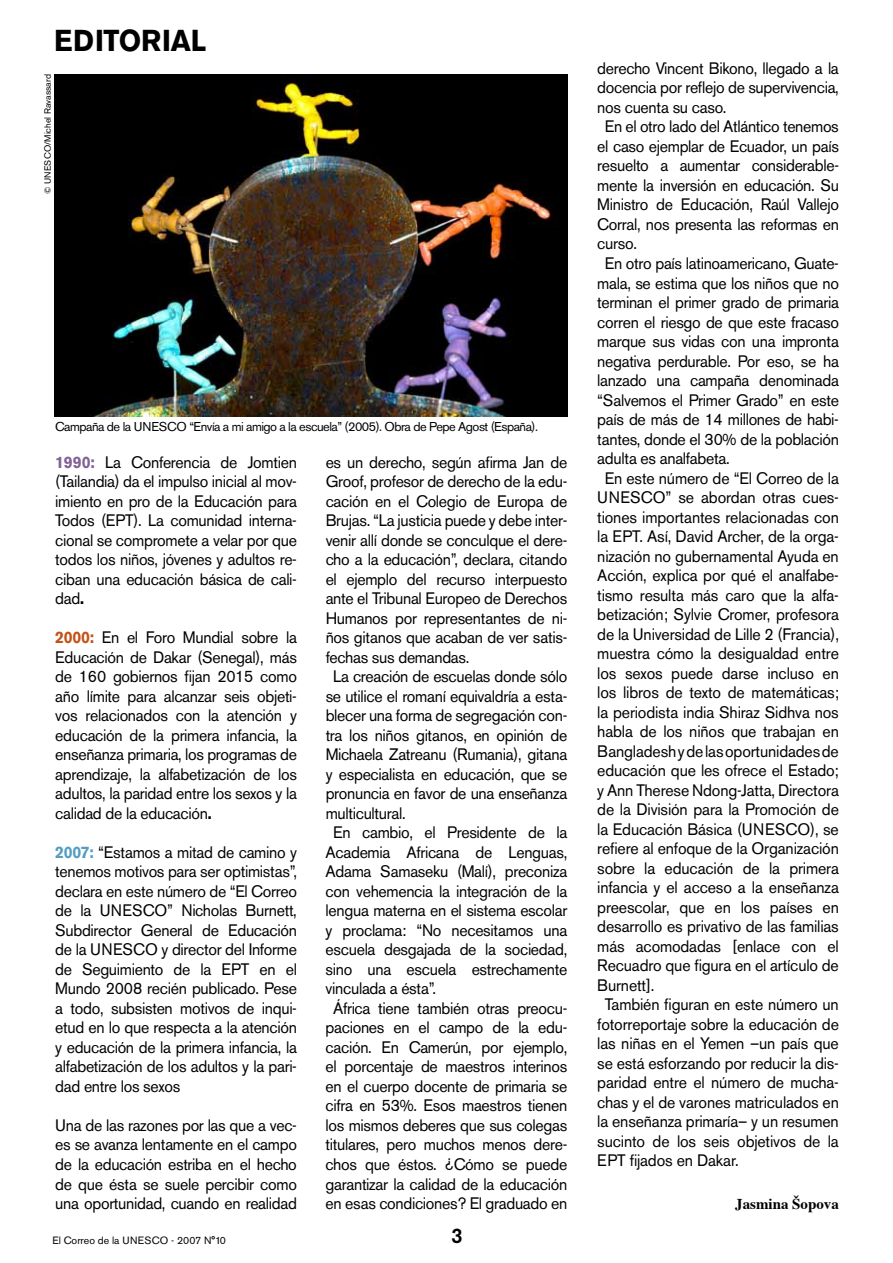
<style>
.page{position:relative;width:893px;height:1263px;background:#fff}
.page>*{position:absolute;margin:0;border:0;box-sizing:border-box;transform-origin:0 0}
.t1{font:700 30px "Akzidenz Grotesk BE";color:#000;scale:.95 1}
.t2{font:500 21px "Akzidenz Grotesk BE";color:#000;scale:.96 1}
.t3{font:16.5px/19.5px "Akzidenz Grotesk BE";letter-spacing:-.02em;color:#000;text-align:justify;scale:.96 1}
.t4{font:700 15px "Times";color:#000}
.t5{font:12.75px "Akzidenz Grotesk BE";letter-spacing:-.04em;color:#000}
.t6{font:10.5px "Akzidenz Grotesk BE";color:#000}
.t7{font:9px "Akzidenz Grotesk BE";color:#000}
.s1{font-weight:700;color:#816297}
.s2{font-weight:700}
.s3{font-weight:700;color:#c25318}
.s4{font-weight:700;color:#549dc0}
</style>
<div class="page">
<img style="left:54px;top:74px;width:513px;height:343px">
<h1 class="t1" style="left:54px;top:23px;width:88px">EDITORIAL</h1>
<p class="t7" style="left:42px;top:194px;width:122px;rotate:-90deg">© UNESCO/Michel Ravassard</p>
<p class="t5" style="left:55px;top:419px;width:484px">Campaña de la UNESCO “Envía a mi amigo a la escuela” (2005). Obra de Pepe Agost (España).</p>
<p class="t3" style="left:55px;top:452px;width:253px"><span class="s1">1990:</span> La Conferencia de Jomtien (Tailandia) da el impulso inicial al mov&shy;imiento en pro de la Educación para Todos (EPT). La comunidad interna&shy;cional se compromete a velar por que todos los niños, jóvenes y adultos re&shy;ciban una educación básica de cali&shy;dad<span class="s2">.</span></p>
<p class="t3" style="left:55px;top:628px;width:253px"><span class="s3">2000:</span> En el Foro Mundial sobre la Educación de Dakar (Senegal), más de 160 gobiernos fijan 2015 como año límite para alcanzar seis objeti&shy;vos relacionados con la atención y educación de la primera infancia, la enseñanza primaria, los programas de aprendizaje, la alfabetización de los adultos, la paridad entre los sexos y la calidad de la educación<span class="s2">.</span></p>
<p class="t3" style="left:55px;top:842px;width:253px"><span class="s4">2007:</span> “Estamos a mitad de camino y tenemos motivos para ser optimistas”, declara en este número de “El Correo de la UNESCO” Nicholas Burnett, Subdirector General de Educación de la UNESCO y director del Informe de Seguimiento de la EPT en el Mundo 2008 recién publicado. Pese a todo, subsisten motivos de inqui&shy;etud en lo que respecta a la atención y educación de la primera infancia, la alfabetización de los adultos y la pari&shy;dad entre los sexos</p>
<p class="t3" style="left:55px;top:1115px;width:253px">Una de las razones por las que a vec&shy;es se avanza lentamente en el campo de la educación estriba en el hecho de que ésta se suele percibir como una oportunidad, cuando en realidad</p>
<p class="t3" style="left:326px;top:452px;width:253px">es un derecho, según afirma Jan de</p>
<p class="t3" style="left:326px;top:472px;width:253px">Groof, profesor de derecho de la edu-</p>
<p class="t3" style="left:326px;top:491px;width:253px">cación en el Colegio de Europa de</p>
<p class="t3" style="left:326px;top:511px;width:253px">Brujas. “La justicia puede y debe inter-</p>
<p class="t3" style="left:326px;top:530px;width:253px">venir allí donde se conculque el dere-</p>
<p class="t3" style="left:326px;top:550px;width:253px">cho a la educación”, declara, citando</p>
<p class="t3" style="left:326px;top:569px;width:253px">el ejemplo del recurso interpuesto</p>
<p class="t3" style="left:326px;top:589px;width:253px">ante el Tribunal Europeo de Derechos</p>
<p class="t3" style="left:326px;top:608px;width:253px">Humanos por representantes de ni-</p>
<p class="t3" style="left:326px;top:628px;width:253px">ños gitanos que acaban de ver satis-</p>
<p class="t3" style="left:326px;top:647px;width:151px">fechas sus demandas.</p>
<p class="t3" style="left:333px;top:667px;width:245px">La creación de escuelas donde sólo</p>
<p class="t3" style="left:326px;top:686px;width:253px">se utilice el romaní equivaldría a esta-</p>
<p class="t3" style="left:326px;top:706px;width:253px">blecer una forma de segregación con-</p>
<p class="t3" style="left:326px;top:725px;width:253px">tra los niños gitanos, en opinión de</p>
<p class="t3" style="left:326px;top:745px;width:253px">Michaela Zatreanu (Rumania), gitana</p>
<p class="t3" style="left:326px;top:764px;width:253px">y especialista en educación, que se</p>
<p class="t3" style="left:326px;top:784px;width:253px">pronuncia en favor de una enseñanza</p>
<p class="t3" style="left:326px;top:803px;width:85px">multicultural.</p>
<p class="t3" style="left:333px;top:823px;width:245px">En cambio, el Presidente de la</p>
<p class="t3" style="left:326px;top:842px;width:253px">Academia Africana de Lenguas,</p>
<p class="t3" style="left:326px;top:862px;width:253px">Adama Samaseku (Malí), preconiza</p>
<p class="t3" style="left:326px;top:881px;width:253px">con vehemencia la integración de la</p>
<p class="t3" style="left:326px;top:901px;width:253px">lengua materna en el sistema escolar</p>
<p class="t3" style="left:326px;top:920px;width:253px">y proclama: “No necesitamos una</p>
<p class="t3" style="left:326px;top:940px;width:253px">escuela desgajada de la sociedad,</p>
<p class="t3" style="left:326px;top:959px;width:253px">sino una escuela estrechamente</p>
<p class="t3" style="left:326px;top:979px;width:117px">vinculada a ésta”.</p>
<p class="t3" style="left:333px;top:998px;width:245px">África tiene también otras preocu-</p>
<p class="t3" style="left:326px;top:1018px;width:253px">paciones en el campo de la edu-</p>
<p class="t3" style="left:326px;top:1037px;width:253px">cación. En Camerún, por ejemplo,</p>
<p class="t3" style="left:326px;top:1057px;width:253px">el porcentaje de maestros interinos</p>
<p class="t3" style="left:326px;top:1076px;width:253px">en el cuerpo docente de primaria se</p>
<p class="t3" style="left:326px;top:1096px;width:253px">cifra en 53%. Esos maestros tienen</p>
<p class="t3" style="left:326px;top:1115px;width:253px">los mismos deberes que sus colegas</p>
<p class="t3" style="left:326px;top:1135px;width:253px">titulares, pero muchos menos dere-</p>
<p class="t3" style="left:326px;top:1154px;width:253px">chos que éstos. ¿Cómo se puede</p>
<p class="t3" style="left:326px;top:1174px;width:253px">garantizar la calidad de la educación</p>
<p class="t3" style="left:326px;top:1193px;width:253px">en esas condiciones? El graduado en</p>
<p class="t6" style="left:52px;top:1234px;width:175px">El Correo de la UNESCO - 2007 N°10</p>
<p class="t2" style="left:451px;top:1223px;width:13px">3</p>
<p class="t3" style="left:597px;top:58px;width:253px">derecho Vincent Bikono, llegado a la</p>
<p class="t3" style="left:597px;top:78px;width:253px">docencia por reflejo de supervivencia,</p>
<p class="t3" style="left:597px;top:97px;width:136px">nos cuenta su caso.</p>
<p class="t3" style="left:605px;top:117px;width:245px">En el otro lado del Atlántico tenemos</p>
<p class="t3" style="left:597px;top:136px;width:253px">el caso ejemplar de Ecuador, un país</p>
<p class="t3" style="left:597px;top:156px;width:253px">resuelto a aumentar considerable-</p>
<p class="t3" style="left:597px;top:175px;width:253px">mente la inversión en educación. Su</p>
<p class="t3" style="left:597px;top:195px;width:253px">Ministro de Educación, Raúl Vallejo</p>
<p class="t3" style="left:597px;top:214px;width:253px">Corral, nos presenta las reformas en</p>
<p class="t3" style="left:597px;top:234px;width:43px">curso.</p>
<p class="t3" style="left:605px;top:253px;width:245px">En otro país latinoamericano, Guate-</p>
<p class="t3" style="left:597px;top:273px;width:253px">mala, se estima que los niños que no</p>
<p class="t3" style="left:597px;top:292px;width:253px">terminan el primer grado de primaria</p>
<p class="t3" style="left:597px;top:312px;width:253px">corren el riesgo de que este fracaso</p>
<p class="t3" style="left:597px;top:331px;width:253px">marque sus vidas con una impronta</p>
<p class="t3" style="left:597px;top:351px;width:253px">negativa perdurable. Por eso, se ha</p>
<p class="t3" style="left:597px;top:371px;width:253px">lanzado una campaña denominada</p>
<p class="t3" style="left:597px;top:390px;width:253px">“Salvemos el Primer Grado” en este</p>
<p class="t3" style="left:597px;top:410px;width:253px">país de más de 14 millones de habi-</p>
<p class="t3" style="left:597px;top:429px;width:253px">tantes, donde el 30% de la población</p>
<p class="t3" style="left:597px;top:449px;width:140px">adulta es analfabeta.</p>
<p class="t3" style="left:605px;top:468px;width:245px">En este número de “El Correo de la</p>
<p class="t3" style="left:597px;top:488px;width:253px">UNESCO” se abordan otras cues-</p>
<p class="t3" style="left:597px;top:507px;width:253px">tiones importantes relacionadas con</p>
<p class="t3" style="left:597px;top:527px;width:253px">la EPT. Así, David Archer, de la orga-</p>
<p class="t3" style="left:597px;top:546px;width:253px">nización no gubernamental Ayuda en</p>
<p class="t3" style="left:597px;top:566px;width:253px">Acción, explica por qué el analfabe-</p>
<p class="t3" style="left:597px;top:585px;width:253px">tismo resulta más caro que la alfa-</p>
<p class="t3" style="left:597px;top:605px;width:253px">betización; Sylvie Cromer, profesora</p>
<p class="t3" style="left:597px;top:624px;width:253px">de la Universidad de Lille 2 (Francia),</p>
<p class="t3" style="left:597px;top:644px;width:253px">muestra cómo la desigualdad entre</p>
<p class="t3" style="left:597px;top:663px;width:253px">los sexos puede darse incluso en</p>
<p class="t3" style="left:597px;top:683px;width:253px">los libros de texto de matemáticas;</p>
<p class="t3" style="left:597px;top:702px;width:253px">la periodista india Shiraz Sidhva nos</p>
<p class="t3" style="left:597px;top:722px;width:253px">habla de los niños que trabajan en</p>
<p class="t3" style="left:597px;top:741px;width:253px">Bangladesh y de las oportunidades de</p>
<p class="t3" style="left:597px;top:761px;width:253px">educación que les ofrece el Estado;</p>
<p class="t3" style="left:597px;top:780px;width:253px">y Ann Therese Ndong-Jatta, Directora</p>
<p class="t3" style="left:597px;top:800px;width:253px">de la División para la Promoción de</p>
<p class="t3" style="left:597px;top:819px;width:253px">la Educación Básica (UNESCO), se</p>
<p class="t3" style="left:597px;top:839px;width:253px">refiere al enfoque de la Organización</p>
<p class="t3" style="left:597px;top:858px;width:253px">sobre la educación de la primera</p>
<p class="t3" style="left:597px;top:878px;width:253px">infancia y el acceso a la enseñanza</p>
<p class="t3" style="left:597px;top:897px;width:253px">preescolar, que en los países en</p>
<p class="t3" style="left:597px;top:917px;width:253px">desarrollo es privativo de las familias</p>
<p class="t3" style="left:597px;top:936px;width:253px">más acomodadas [enlace con el</p>
<p class="t3" style="left:597px;top:956px;width:253px">Recuadro que figura en el artículo de</p>
<p class="t3" style="left:597px;top:975px;width:61px">Burnett].</p>
<p class="t3" style="left:605px;top:995px;width:245px">También figuran en este número un</p>
<p class="t3" style="left:597px;top:1014px;width:253px">fotorreportaje sobre la educación de</p>
<p class="t3" style="left:597px;top:1034px;width:253px">las niñas en el Yemen –un país que</p>
<p class="t3" style="left:597px;top:1053px;width:253px">se está esforzando por reducir la dis-</p>
<p class="t3" style="left:597px;top:1073px;width:253px">paridad entre el número de mucha-</p>
<p class="t3" style="left:597px;top:1092px;width:253px">chas y el de varones matriculados en</p>
<p class="t3" style="left:597px;top:1112px;width:253px">la enseñanza primaría– y un resumen</p>
<p class="t3" style="left:597px;top:1131px;width:253px">sucinto de los seis objetivos de la</p>
<p class="t3" style="left:597px;top:1151px;width:149px">EPT fijados en Dakar.</p>
<p class="t4" style="left:735px;top:1190px;width:105px">Jasmina Šopova</p>
</div>
